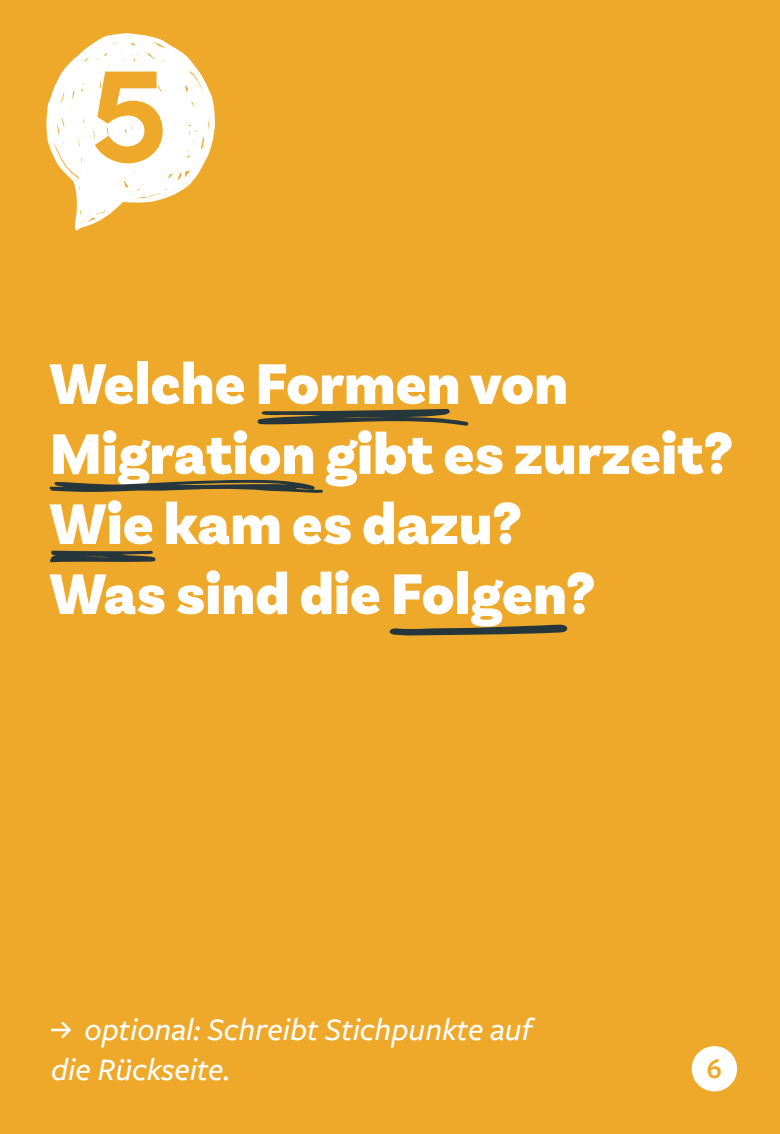
<style>
.page{position:relative;width:780px;height:1134px;background:#eea92a}
.page>*{position:absolute;margin:0;border:0;box-sizing:border-box;transform-origin:0 0}
.t1{font:700 137.5px "Sofia Pro";color:#eea92a}
.t2{font:900 60px/70px "Basic Sans";color:#fff}
.t3{font:italic 500 32.5px/40px "Freight Sans Pro";color:#fff}
.t4{font:600 30px "Freight Sans Pro";color:#eea92a}
</style>
<div class="page">
<svg style="left:46px;top:33px;width:169px;height:198px"></svg>
<div style="left:691px;top:1046px;width:46px;height:45px;background:#fff;border-radius:50%"></div>
<svg style="left:51px;top:1022px;width:20px;height:16px"></svg>
<svg style="left:257px;top:408px;width:212px;height:18px"></svg>
<svg style="left:49px;top:479px;width:274px;height:14px"></svg>
<svg style="left:389px;top:625px;width:179px;height:10px"></svg>
<svg style="left:50px;top:550px;width:106px;height:13px"></svg>
<h1 class="t1" style="left:90px;top:8px;width:80px">5</h1>
<p class="t2" style="left:50px;top:350px;width:684px">Welche Formen von<br>Migration gibt es zurzeit?<br>Wie kam es dazu?<br>Was sind die Folgen?</p>
<p class="t3" style="left:51px;top:1008px;width:482px;text-indent:34px">optional: Schreibt Stichpunkte auf die Rückseite.</p>
<p class="t4" style="left:706px;top:1047px;width:16px">6</p>
</div>
